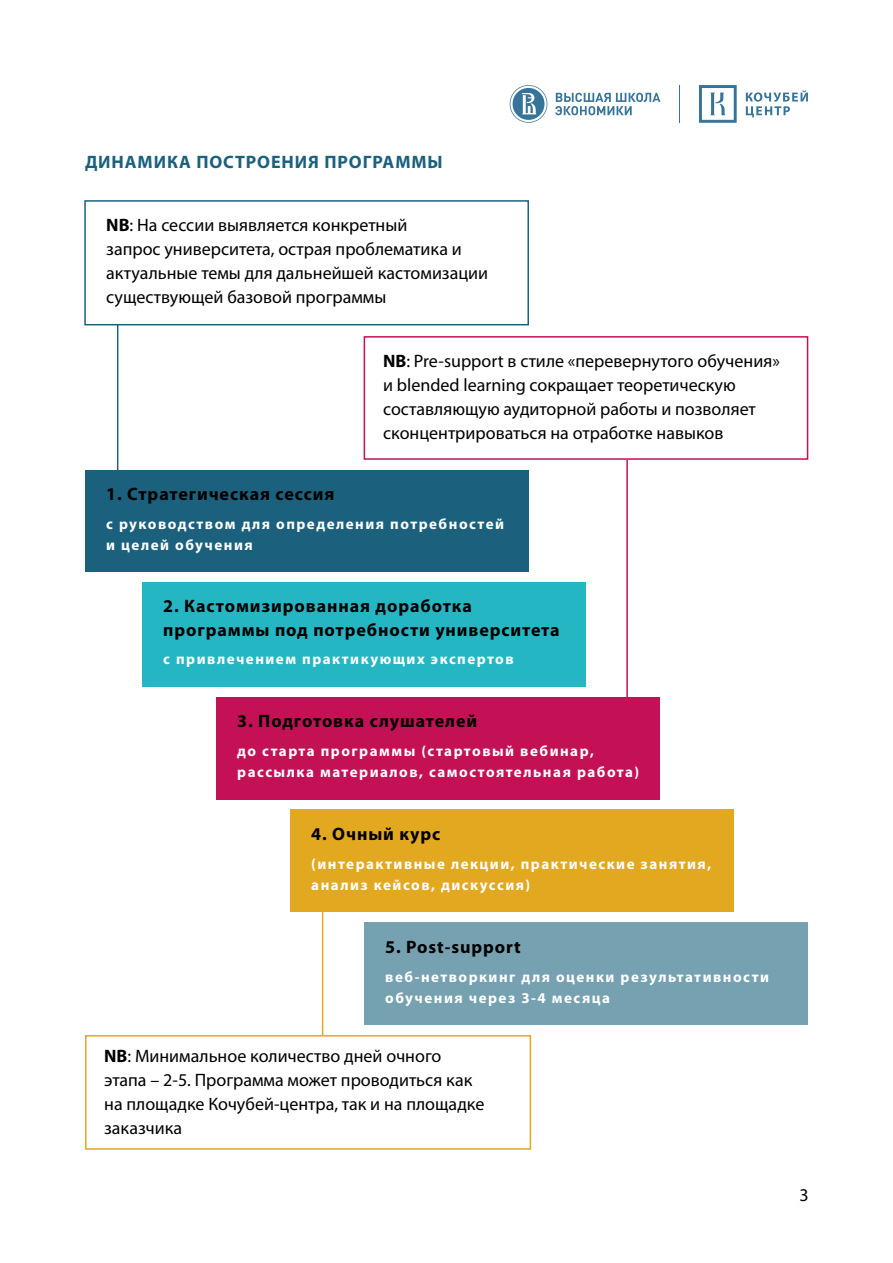
<style>
.page{position:relative;width:893px;height:1263px;background:#fff}
.page>*{position:absolute;margin:0;border:0;box-sizing:border-box;transform-origin:0 0}
.t1{font:18px/24px "Myriad Pro";color:#000}
.t2{font:700 18px/24px "Myriad Pro";letter-spacing:.05em;color:#000}
.t3{font:700 18px "Myriad Pro";letter-spacing:.05em;color:#1b617d}
.t4{font:700 15px/21px "Myriad Pro";letter-spacing:.1em;color:#fff}
.s1{font-weight:700}
</style>
<div class="page">
<div style="left:85px;top:470px;width:444px;height:101px;background:#1b617d"></div>
<div style="left:84px;top:200px;width:445px;height:125px;border:2px solid #1b617d"></div>
<svg style="left:363px;top:336px;width:446px;height:124px"></svg>
<svg style="left:85px;top:1034px;width:447px;height:116px"></svg>
<div style="left:216px;top:697px;width:444px;height:102px;background:#c41055"></div>
<div style="left:290px;top:810px;width:444px;height:102px;background:#e2a820"></div>
<div style="left:364px;top:922px;width:444px;height:102px;background:#76a1b1"></div>
<div style="left:142px;top:582px;width:444px;height:104px;background:#24b7c3"></div>
<hr style="left:679px;top:85px;width:1px;height:38px;background:#37749a">
<svg style="left:699px;top:85px;width:38px;height:38px"></svg>
<svg style="left:746px;top:91px;width:62px;height:27px"></svg>
<svg style="left:510px;top:85px;width:37px;height:38px"></svg>
<svg style="left:555px;top:93px;width:105px;height:22px"></svg>
<hr style="left:117px;top:325px;width:1px;height:159px;background:#1b617d">
<hr style="left:626px;top:460px;width:2px;height:244px;background:#c41055">
<hr style="left:322px;top:899px;width:1px;height:136px;background:#e2a820">
<p class="t3" style="left:85px;top:150px;width:359px">ДИНАМИКА ПОСТРОЕНИЯ ПРОГРАММЫ</p>
<p class="t1" style="left:106px;top:213px;width:383px"><span class="s1">NB</span>: На сессии выявляется конкретный<br>запрос университета, острая проблематика и актуальные темы для дальнейшей кастомизации существующей базовой программы</p>
<p class="t2" style="left:106px;top:482px;width:230px">1. Стратегическая сессия</p>
<p class="t1" style="left:383px;top:348px;width:398px"><span class="s1">NB</span>: Pre-support в стиле «перевернутого обучения» и blended learning сокращает теоретическую составляющую аудиторной работы и позволяет сконцентрироваться на отработке навыков</p>
<p class="t4" style="left:106px;top:513px;width:399px">с руководством для определения потребностей и целей обучения</p>
<p class="t2" style="left:163px;top:593px;width:398px">2. Кастомизированная доработка программы под потребности университета</p>
<p class="t4" style="left:163px;top:648px;width:352px">с привлечением практикующих экспертов</p>
<p class="t2" style="left:237px;top:708px;width:241px">3. Подготовка слушателей</p>
<p class="t4" style="left:237px;top:740px;width:403px">до старта программы (стартовый вебинар, рассылка материалов, самостоятельная работа)</p>
<p class="t2" style="left:311px;top:821px;width:130px">4. Очный курс</p>
<p class="t4" style="left:311px;top:853px;width:402px">(интерактивные лекции, практические занятия, анализ кейсов, дискуссия)</p>
<p class="t2" style="left:385px;top:934px;width:137px">5. Post-support</p>
<p class="t4" style="left:385px;top:966px;width:385px">веб-нетворкинг для оценки результативности обучения через 3-4 месяца</p>
<p class="t1" style="left:104px;top:1043px;width:382px"><span class="s1">NB</span>: Минимальное количество дней очного этапа – 2-5. Программа может проводиться как на площадке Кочубей-центра, так и на площадке заказчика</p>
<p class="t1" style="left:799px;top:1183px;width:11px">3</p>
</div>
